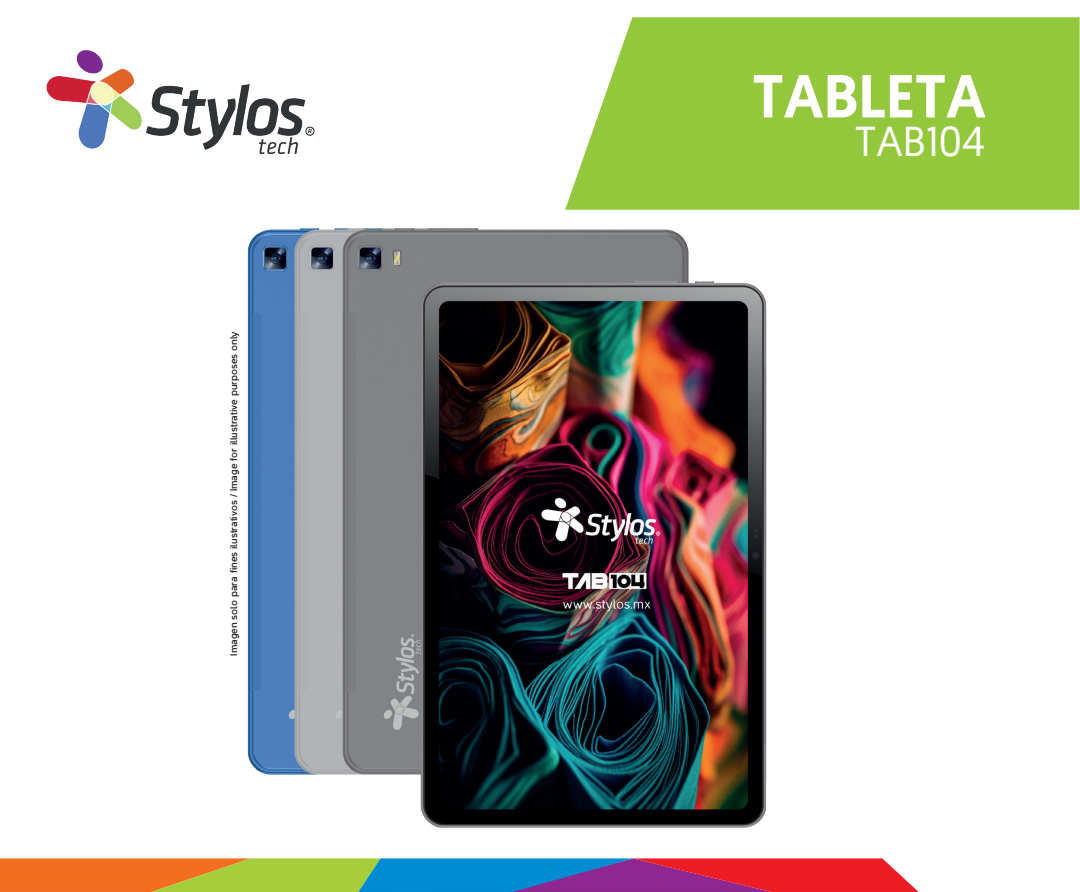
<style>
.page{position:relative;width:1080px;height:892px;background:#fff}
.page>*{position:absolute;margin:0;border:0;box-sizing:border-box;transform-origin:0 0}
.t1{font:500 60.55px "Geomanist";color:#fff}
.t2{font:41.82px "Geomanist";color:#fff}
.t3{font:700 9.97px "Casper";color:#2a2321}
</style>
<div class="page">
<svg style="left:574px;top:17px;width:506px;height:193px;background:#9bcc4b"></svg>
<img style="left:46px;top:50px;width:269px;height:105px">
<svg style="left:0;top:858px;width:918px;height:33px;background:#ab6b5b"></svg>
<img style="left:228px;top:185px;width:558px;height:683px">
<p class="t3" style="left:229px;top:655px;width:325px;rotate:-90deg">Imagen solo para fines ilustrativos / Image for illustrative purposes only</p>
<h1 class="t1" style="left:753px;top:56px;width:235px">TABLETA</h1>
<h2 class="t2" style="left:855px;top:114px;width:132px">TAB104</h2>
</div>
